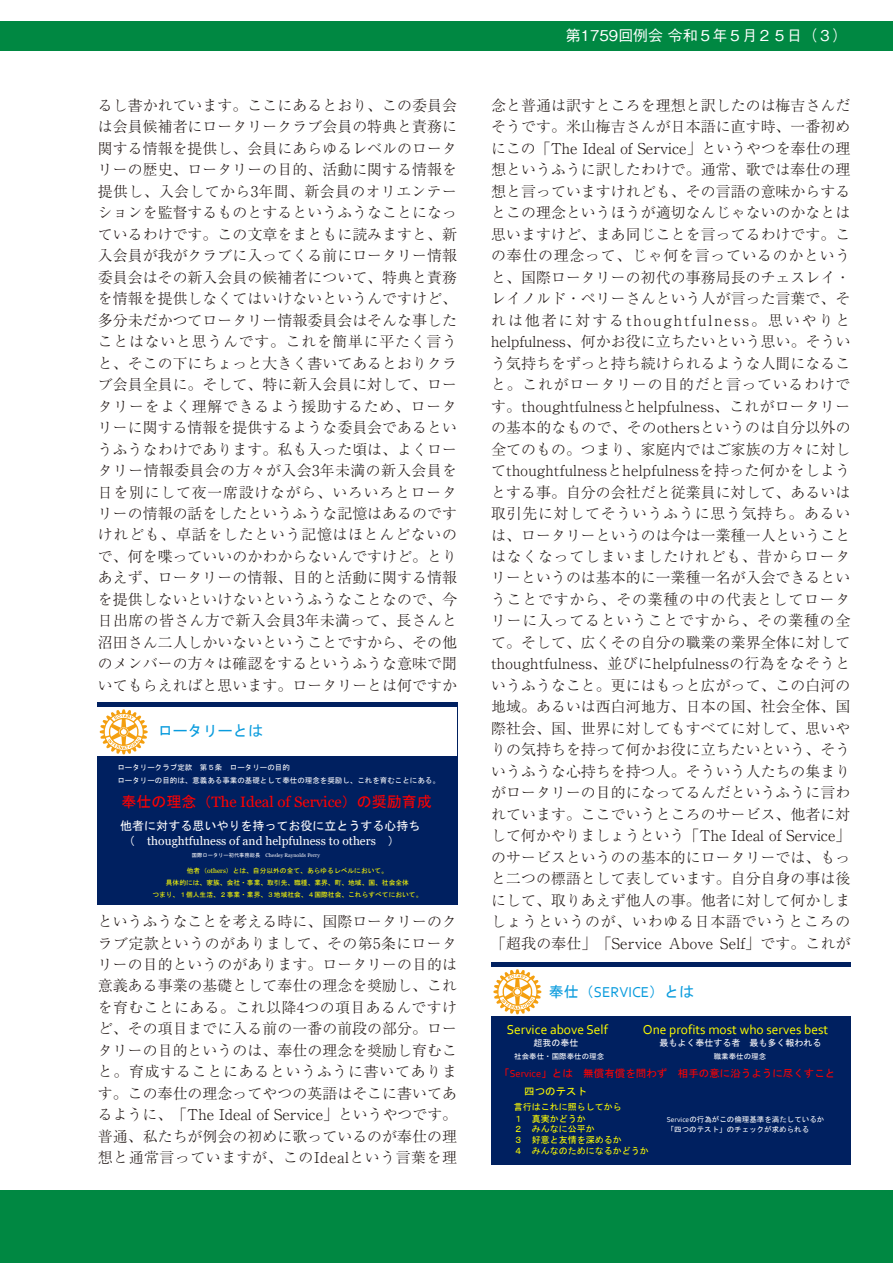
<style>
.page{position:relative;width:893px;height:1263px;background:#fff}
.page>*{position:absolute;margin:0;border:0;box-sizing:border-box;transform-origin:0 0}
.t1{font:15px "Georgia";color:#f00}
.t2{font:15px "Corbel";color:#099bdd}
.t3{font:15px "MS Gothic";color:#099bdd}
.t4{font:300 14.85px/21.5px "Ryumin Pro";letter-spacing:.005em;color:#221815;text-align:justify}
.t5{font:500 14.85px "Gothic BBB Pro";color:#fff}
.t6{font:13.5px "Corbel";color:#ff0}
.t7{font:12px "Georgia";color:#fff}
.t8{font:12px "MS Gothic";color:#fff}
.t9{font:10.5px "MS Gothic";color:#f00}
.t10{font:10.5px "Corbel";color:#f00}
.t11{font:10.5px "MS Gothic";color:#ff0}
.t12{font:9px "MS Gothic";color:#ff0}
.t13{font:9px "MS Gothic";color:#fff}
.t14{font:7.5px/13.2px "MS Gothic";color:#fff}
.t15{font:6.75px/12.1px "MS Gothic";color:#ff0;text-align:center}
.t16{font:5.25px "Georgia";color:#fff}
.t17{font:5.25px "MS Gothic";letter-spacing:.005em;color:#fff}
.s1{font-family:"MS Gothic"}
.s2{font-family:"Georgia"}
.s3{font-family:"Corbel"}
</style>
<div class="page">
<div style="left:0;top:1191px;width:893px;height:72px;background:#008842"></div>
<div style="left:0;top:21px;width:893px;height:30px;background:#008842"></div>
<div style="left:97px;top:702px;width:360px;height:203px;background:#002060"></div>
<div style="left:97px;top:707px;width:360px;height:49px;background:#fff"></div>
<svg style="left:100px;top:709px;width:48px;height:45px"></svg>
<div style="left:491px;top:962px;width:360px;height:203px;background:#002060"></div>
<div style="left:491px;top:967px;width:360px;height:49px;background:#fff"></div>
<svg style="left:493px;top:969px;width:48px;height:45px"></svg>
<p class="t4" style="left:98px;top:93px;width:361px">るし書かれています。ここにあるとおり、この委員会は会員候補者にロータリークラブ会員の特典と責務に関する情報を提供し、会員にあらゆるレベルのロータリーの歴史、ロータリーの目的、活動に関する情報を提供し、入会してから3年間、新会員のオリエンテーションを監督するものとするというふうなことになっているわけです。この文章をまともに読みますと、新入会員が我がクラブに入ってくる前にロータリー情報委員会はその新入会員の候補者について、特典と責務を情報を提供しなくてはいけないというんですけど、多分未だかつてロータリー情報委員会はそんな事したことはないと思うんです。これを簡単に平たく言うと、そこの下にちょっと大きく書いてあるとおりクラブ会員全員に。そして、特に新入会員に対して、ロータリーをよく理解できるよう援助するため、ロータリーに関する情報を提供するような委員会であるというふうなわけであります。私も入った頃は、よくロータリー情報委員会の方々が入会3年未満の新入会員を日を別にして夜一席設けながら、いろいろとロータリーの情報の話をしたというふうな記憶はあるのですけれども、卓話をしたという記憶はほとんどないので、何を喋っていいのかわからないんですけど。とりあえず、ロータリーの情報、目的と活動に関する情報を提供しないといけないというふうなことなので、今日出席の皆さん方で新入会員3年未満って、長さんと沼田さん二人しかいないということですから、その他のメンバーの方々は確認をするというふうな意味で聞いてもらえればと思います。ロータリーとは何ですか</p>
<p class="t3" style="left:158px;top:723px;width:107px">ロータリーとは</p>
<p class="t14" style="left:230px;top:760px;width:62px">ロータリーの目的</p>
<p class="t14" style="left:117px;top:760px;width:324px">ロータリークラブ定款<br>ロータリーの目的は、意義ある事業の基礎として奉仕の理念を奨励し、これを育むことにある。</p>
<p class="t1" style="left:121px;top:792px;width:312px"><span class="s1">奉仕の理念（</span>The Ideal of Service<span class="s1">）の奨励育成</span></p>
<p class="t8" style="left:120px;top:820px;width:302px">他者に対する思いやりを持ってお役に立とうする心持ち</p>
<p class="t16" style="left:265px;top:852px;width:56px">Chesley Raynolds Perry</p>
<p class="t14" style="left:200px;top:760px;width:24px">第５条</p>
<p class="t8" style="left:123px;top:834px;width:13px">（</p>
<p class="t8" style="left:388px;top:834px;width:13px">）</p>
<p class="t7" style="left:147px;top:833px;width:230px">thoughtfulness of and helpfulness to others</p>
<p class="t17" style="left:192px;top:852px;width:70px">国際ロータリー初代事務総長</p>
<p class="t15" style="left:152px;top:864px;width:271px">他者（<span class="s2">others</span>）とは、自分以外の全て、あらゆるレベルにおいて。<br>具体的には、家族、会社・事業、取引先、職種、業界、町、地域、国、社会全体<br>つまり、１個人生活、２事業・業界、３地域社会、４国際社会、これらすべてにおいて。</p>
<p class="t4" style="left:98px;top:909px;width:361px">というふうなことを考える時に、国際ロータリーのクラブ定款というのがありまして、その第5条にロータリーの目的というのがあります。ロータリーの目的は意義ある事業の基礎として奉仕の理念を奨励し、これを育むことにある。これ以降4つの項目あるんですけど、その項目までに入る前の一番の前段の部分。ロータリーの目的というのは、奉仕の理念を奨励し育むこと。育成することにあるというふうに書いてあります。この奉仕の理念ってやつの英語はそこに書いてあるように、「The Ideal of Service」というやつです。普通、私たちが例会の初めに歌っているのが奉仕の理想と通常言っていますが、このIdealという言葉を理</p>
<p class="t5" style="left:566px;top:24px;width:283px">第1759回例会令和５年５月２５日)３(</p>
<p class="t4" style="left:491px;top:94px;width:361px;text-align:right">念と普通は訳すところを理想と訳したのは梅吉さんだそうです。米山梅吉さんが日本語に直す時、一番初めにこの「The Ideal of Service」というやつを奉仕の理想というふうに訳したわけで。通常、歌では奉仕の理想と言っていますけれども、その言語の意味からするとこの理念というほうが適切なんじゃないのかなとは思いますけど、まあ同じことを言ってるわけです。この奉仕の理念って、じゃ何を言っているのかというと、国際ロータリーの初代の事務局長のチェスレイ・レイノルド・ペリーさんという人が言った言葉で、それは他者に対するthoughtfulness。思いやりとhelpfulness、何かお役に立ちたいという思い。そういう気持ちをずっと持ち続けられるような人間になること。これがロータリーの目的だと言っているわけです。thoughtfulnessとhelpfulness、これがロータリーの基本的なもので、そのothersというのは自分以外の全てのもの。つまり、家庭内ではご家族の方々に対してthoughtfulnessとhelpfulnessを持った何かをしようとする事。自分の会社だと従業員に対して、あるいは取引先に対してそういうふうに思う気持ち。あるいは、ロータリーというのは今は一業種一人ということはなくなってしまいましたけれども、昔からロータリーというのは基本的に一業種一名が入会できるということですから、その業種の中の代表としてロータリーに入ってるということですから、その業種の全て。そして、広くその自分の職業の業界全体に対してthoughtfulness、並びにhelpfulnessの行為をなそうというふうなこと。更にはもっと広がって、この白河の地域。あるいは西白河地方、日本の国、社会全体、国際社会、国、世界に対してもすべてに対して、思いやりの気持ちを持って何かお役に立ちたいという、そういうふうな心持ちを持つ人。そういう人たちの集まりがロータリーの目的になってるんだというふうに言われています。ここでいうところのサービス、他者に対して何かやりましょうという「The Ideal of Service「のサービスというのの基本的にロータリーでは、もっと二つの標語として表しています。自分自身の事は後にして、取りあえず他人の事。他者に対して何かしましょうというのが、いわゆる日本語でいうところの<br>Self」です。これが</p>
<p class="t4" style="left:491px;top:931px;width:172px">「超我の奉仕」「Service</p>
<p class="t4" style="left:669px;top:931px;width:46px">Above</p>
<p class="t2" style="left:549px;top:982px;width:147px"><span class="s1">奉仕（</span>SERVICE<span class="s1">）とは</span></p>
<p class="t6" style="left:643px;top:1021px;width:187px">One profits most who serves best</p>
<p class="t6" style="left:507px;top:1021px;width:103px">Service above Self</p>
<p class="t13" style="left:659px;top:1038px;width:82px">最もよく奉仕する者</p>
<p class="t13" style="left:749px;top:1038px;width:73px">最も多く報われる</p>
<p class="t13" style="left:534px;top:1038px;width:46px">超我の奉仕</p>
<p class="t14" style="left:514px;top:1050px;width:92px">社会奉仕・国際奉仕の理念</p>
<p class="t14" style="left:714px;top:1050px;width:54px">職業奉仕の理念</p>
<p class="t9" style="left:583px;top:1068px;width:86px">無償有償を問わず</p>
<p class="t10" style="left:499px;top:1067px;width:75px"><span class="s1">「</span>Service<span class="s1">」とは</span></p>
<p class="t11" style="left:524px;top:1086px;width:64px">四つのテスト</p>
<p class="t12" style="left:514px;top:1103px;width:109px">言行はこれに照らしてから</p>
<p class="t9" style="left:678px;top:1068px;width:159px">相手の意に沿うように尽くすこと</p>
<p class="t12" style="left:514px;top:1114px;width:10px">１</p>
<p class="t12" style="left:532px;top:1114px;width:55px">真実かどうか</p>
<p class="t14" style="left:667px;top:1112px;width:159px"><span class="s3">Service</span>の行為がこの倫理基準を満たしているか</p>
<p class="t12" style="left:514px;top:1125px;width:10px">２</p>
<p class="t12" style="left:532px;top:1125px;width:64px">みんなに公平か</p>
<p class="t14" style="left:667px;top:1123px;width:144px">「四つのテスト」のチェックが求められる</p>
<p class="t12" style="left:514px;top:1135px;width:10px">３</p>
<p class="t12" style="left:532px;top:1135px;width:91px">好意と友情を深めるか</p>
<p class="t12" style="left:514px;top:1146px;width:10px">４</p>
<p class="t12" style="left:532px;top:1146px;width:118px">みんなのためになるかどうか</p>
</div>
